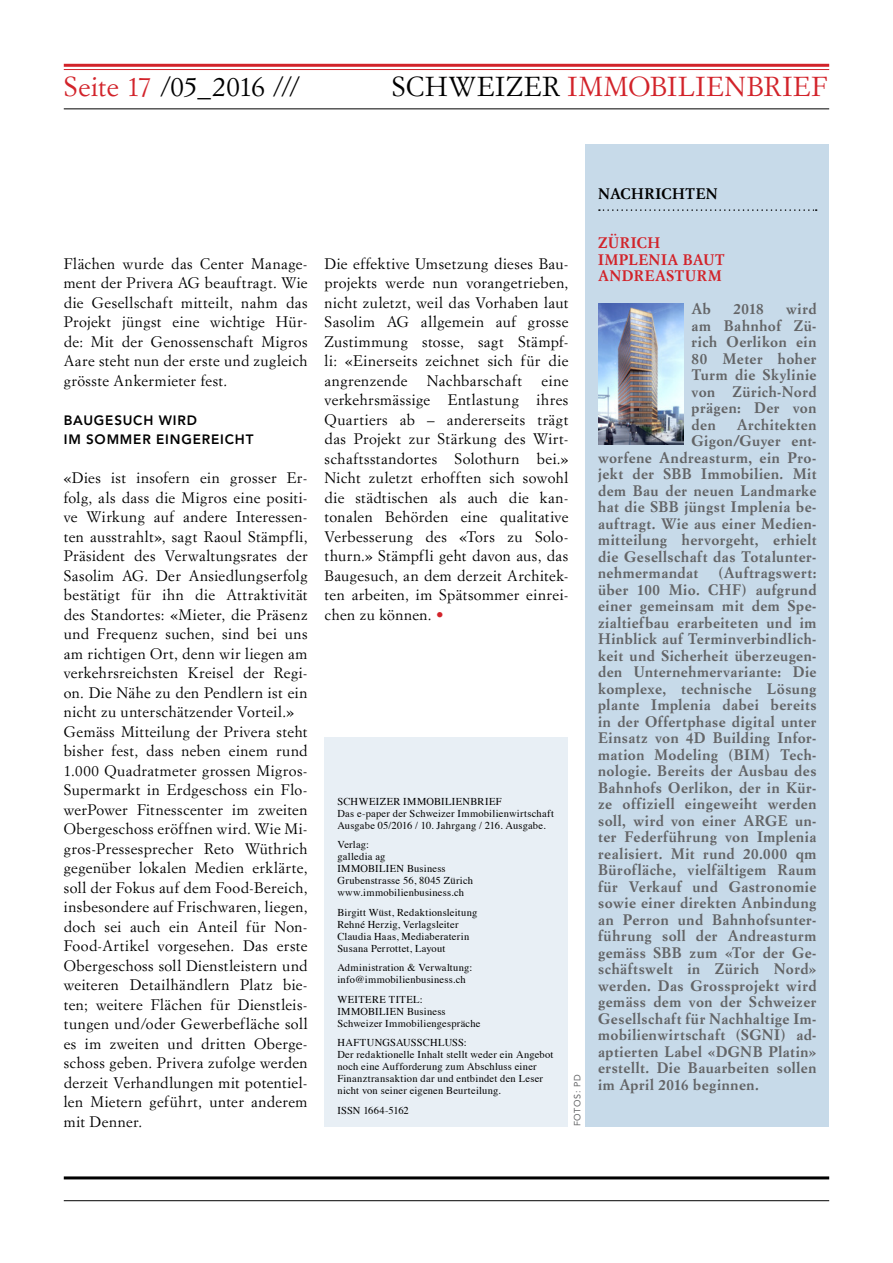
<style>
.page{position:relative;width:893px;height:1263px;background:#fff}
.page>*{position:absolute;margin:0;border:0;box-sizing:border-box;transform-origin:0 0}
.t1{font:27px "Simoncini Garamond Std";letter-spacing:.03em;color:#d2232a}
.t2{font:27px "Simoncini Garamond Std";letter-spacing:.005em;color:#000}
.t3{font:15px/19.5px "Simoncini Garamond Std";letter-spacing:.025em;color:#000;text-align:justify}
.t4{font:700 15px/16.5px "Simoncini Garamond Std";letter-spacing:.035em;color:#636466;text-align:justify}
.t5{font:700 15px/16.5px "Simoncini Garamond Std";letter-spacing:.03em;color:#d2232a}
.t6{font:700 15px "Simoncini Garamond Std";letter-spacing:.03em;color:#000}
.t7{font:800 13.5px/19.5px "Avenir LT Std";letter-spacing:.06em;color:#000}
.t8{font:10.5px/12px "Times";letter-spacing:.02em;color:#000}
.t9{font:9px "Avenir LT Std";letter-spacing:.075em;color:#636466}
.s1{color:#d2232a}
.s2{color:#000}
.s3{font-family:"Avenir LT Std";font-weight:900;color:#d2232a}
</style>
<div class="page">
<hr style="left:64px;top:1176px;width:765px;height:3px;background:#000">
<hr style="left:64px;top:1200px;width:765px;height:1px;background:#000">
<hr style="left:64px;top:64px;width:765px;height:3px;background:#d2232a">
<hr style="left:64px;top:69px;width:765px;height:1px;background:#d2232a">
<hr style="left:64px;top:108px;width:765px;height:1px;background:#000">
<div style="left:325px;top:737px;width:243px;height:389px;background:#e8eff5"></div>
<div style="left:585px;top:145px;width:244px;height:982px;background:#c7dae9"></div>
<svg style="left:599px;top:209px;width:218px;height:2px"></svg>
<img style="left:598px;top:303px;width:85px;height:141px">
<h1 class="t2" style="left:64px;top:70px;width:238px"><span class="s1">Seite 17</span> /05_2016 ///</h1>
<h1 class="t1" style="left:392px;top:70px;width:437px"><span class="s2">SCHWEIZER</span> IMMOBILIENBRIEF</h1>
<p class="t3" style="left:64px;top:253px;width:245px">Flächen wurde das Center Manage&shy;ment der Privera AG beauftragt. Wie die Gesellschaft mitteilt, nahm das Projekt jüngst eine wichtige Hür&shy;de: Mit der Genossenschaft Migros Aare steht nun der erste und zugleich grösste Ankermieter fest.</p>
<p class="t7" style="left:64px;top:410px;width:191px">BAUGESUCH WIRD<br>IM SOMMER EINGEREICHT</p>
<p class="t3" style="left:64px;top:468px;width:245px;text-align:left">«Dies ist insofern ein grosser Er&shy;folg, als dass die Migros eine positi&shy;ve Wirkung auf andere Interessen&shy;ten ausstrahlt», sagt Raoul Stämpfli, Präsident des Verwaltungsrates der Sasolim AG. Der Ansiedlungserfolg bestätigt für ihn die Attraktivität des Standortes: «Mieter, die Präsenz und Frequenz suchen, sind bei uns am richtigen Ort, denn wir liegen am verkehrsreichsten Kreisel der Regi&shy;on. Die Nähe zu den Pendlern ist ein nicht zu unterschätzender Vorteil.» Gemäss Mitteilung der Privera steht bisher fest, dass neben einem rund 1.000 Quadratmeter grossen Migros-Supermarkt in Erdgeschoss ein Flo&shy;werPower Fitnesscenter im zweiten Obergeschoss eröffnen wird. Wie Mi&shy;gros-Pressesprecher Reto Wüthrich gegenüber lokalen Medien erklärte, soll der Fokus auf dem Food-Bereich, insbesondere auf Frischwaren, liegen, doch sei auch ein Anteil für Non-Food-Artikel vorgesehen. Das erste Obergeschoss soll Dienstleistern und weiteren Detailhändlern Platz bie&shy;ten; weitere Flächen für Dienstleis&shy;tungen und/oder Gewerbefläche soll es im zweiten und dritten Oberge&shy;schoss geben. Privera zufolge werden derzeit Verhandlungen mit potentiel&shy;len Mietern geführt, unter anderem mit Denner.</p>
<p class="t3" style="left:325px;top:253px;width:245px">Die effektive Umsetzung dieses Bau&shy;projekts werde nun vorangetrieben, nicht zuletzt, weil das Vorhaben laut Sasolim AG allgemein auf grosse Zustimmung stosse, sagt Stämpf&shy;li: «Einerseits zeichnet sich für die angrenzende</p>
<p class="t3" style="left:427px;top:370px;width:97px">Nachbarschaft</p>
<p class="t3" style="left:325px;top:370px;width:245px;text-indent:217px">eine verkehrsmässige Entlastung ihres Quartiers ab – andererseits trägt das Projekt zur Stärkung des Wirt&shy;schaftsstandortes Solothurn bei.» Nicht zuletzt erhofften sich sowohl die städtischen als auch die kan&shy;tonalen Behörden eine qualitative Verbesserung des «Tors zu Solo&shy;thurn.» Stämpfli geht davon aus, das Baugesuch, an dem derzeit Architek&shy;ten arbeiten, im Spätsommer einrei&shy;chen zu können. <span class="s3">•</span></p>
<p class="t8" style="left:337px;top:794px;width:218px">SCHWEIZER IMMOBILIENBRIEF<br>Das e-paper der Schweizer Immobilienwirtschaft<br>Ausgabe 05/2016 / 10. Jahrgang / 216. Ausgabe.</p>
<p class="t8" style="left:337px;top:838px;width:137px">Verlag:<br>galledia ag<br>IMMOBILIEN Business<br>Grubenstrasse 56, 8045 Zürich www.immobilienbusiness.ch</p>
<p class="t8" style="left:337px;top:905px;width:141px">Birgitt Wüst, Redaktionsleitung<br>Rehné Herzig, Verlagsleiter<br>Claudia Haas, Mediaberaterin<br>Susana Perrottet, Layout</p>
<p class="t8" style="left:337px;top:961px;width:137px">Administration &amp; Verwaltung: info@immobilienbusiness.ch</p>
<p class="t8" style="left:337px;top:992px;width:145px">WEITERE TITEL:<br>IMMOBILIEN Business<br>Schweizer Immobiliengespräche</p>
<p class="t8" style="left:337px;top:1036px;width:218px">HAFTUNGSAUSSCHLUSS:<br>Der redaktionelle Inhalt stellt weder ein Angebot noch eine Aufforderung zum Abschluss einer Finanztransaktion dar und entbindet den Leser nicht von seiner eigenen Beurteilung.</p>
<p class="t8" style="left:337px;top:1103px;width:73px">ISSN 1664-5162</p>
<p class="t9" style="left:572px;top:1126px;width:53px;rotate:-90deg">FOTOS: PD</p>
<p class="t6" style="left:598px;top:184px;width:121px">NACHRICHTEN</p>
<p class="t5" style="left:598px;top:235px;width:128px">ZÜRICH<br>IMPLENIA BAUT<br>ANDREASTURM</p>
<p class="t4" style="left:692px;top:301px;width:21px">Ab</p>
<p class="t4" style="left:733px;top:301px;width:32px">2018</p>
<p class="t4" style="left:692px;top:301px;width:126px;text-indent:94px">wird am Bahnhof Zü&shy;rich Oerlikon ein 80 Meter hoher Turm die Skylinie von Zürich-Nord prägen: Der von den</p>
<p class="t4" style="left:737px;top:417px;width:81px">Architekten</p>
<p class="t4" style="left:692px;top:433px;width:126px">Gigon/Guyer ent-</p>
<p class="t4" style="left:598px;top:450px;width:220px">worfene Andreasturm, ein Pro-</p>
<p class="t4" style="left:598px;top:466px;width:220px">jekt der SBB Immobilien. Mit</p>
<p class="t4" style="left:598px;top:483px;width:220px">dem Bau der neuen Landmarke</p>
<p class="t4" style="left:598px;top:499px;width:220px">hat die SBB jüngst Implenia be-</p>
<p class="t4" style="left:598px;top:516px;width:220px">auftragt. Wie aus einer Medien-</p>
<p class="t4" style="left:598px;top:532px;width:220px">mitteilung hervorgeht, erhielt</p>
<p class="t4" style="left:598px;top:549px;width:220px">die Gesellschaft das Totalunter-</p>
<p class="t4" style="left:598px;top:565px;width:101px">nehmermandat</p>
<p class="t4" style="left:598px;top:565px;width:220px;text-indent:120px">(Auftragswert: über 100 Mio. CHF) aufgrund einer gemeinsam mit dem Spe&shy;zialtiefbau erarbeiteten und im Hinblick auf Terminverbindlich&shy;keit und Sicherheit überzeugen&shy;den Unternehmervariante: Die komplexe, technische Lösung plante Implenia dabei bereits in der Offertphase digital unter Einsatz von 4D Building Infor&shy;mation Modeling (BIM) Tech&shy;nologie. Bereits der Ausbau des Bahnhofs Oerlikon, der in Kür&shy;ze offiziell eingeweiht werden soll, wird von einer ARGE un&shy;ter Federführung von Implenia realisiert. Mit rund 20.000 qm Bürofläche, vielfältigem Raum für Verkauf und Gastronomie sowie einer direkten Anbindung an Perron und Bahnhofsunter&shy;führung soll der Andreasturm gemäss SBB zum «Tor der Ge&shy;schäftswelt in Zürich Nord» werden. Das Grossprojekt wird gemäss dem von der Schweizer Gesellschaft für Nachhaltige Im&shy;mobilienwirtschaft (SGNI) ad&shy;aptierten Label «DGNB Platin» erstellt. Die Bauarbeiten sollen im April 2016 beginnen.</p>
</div>
